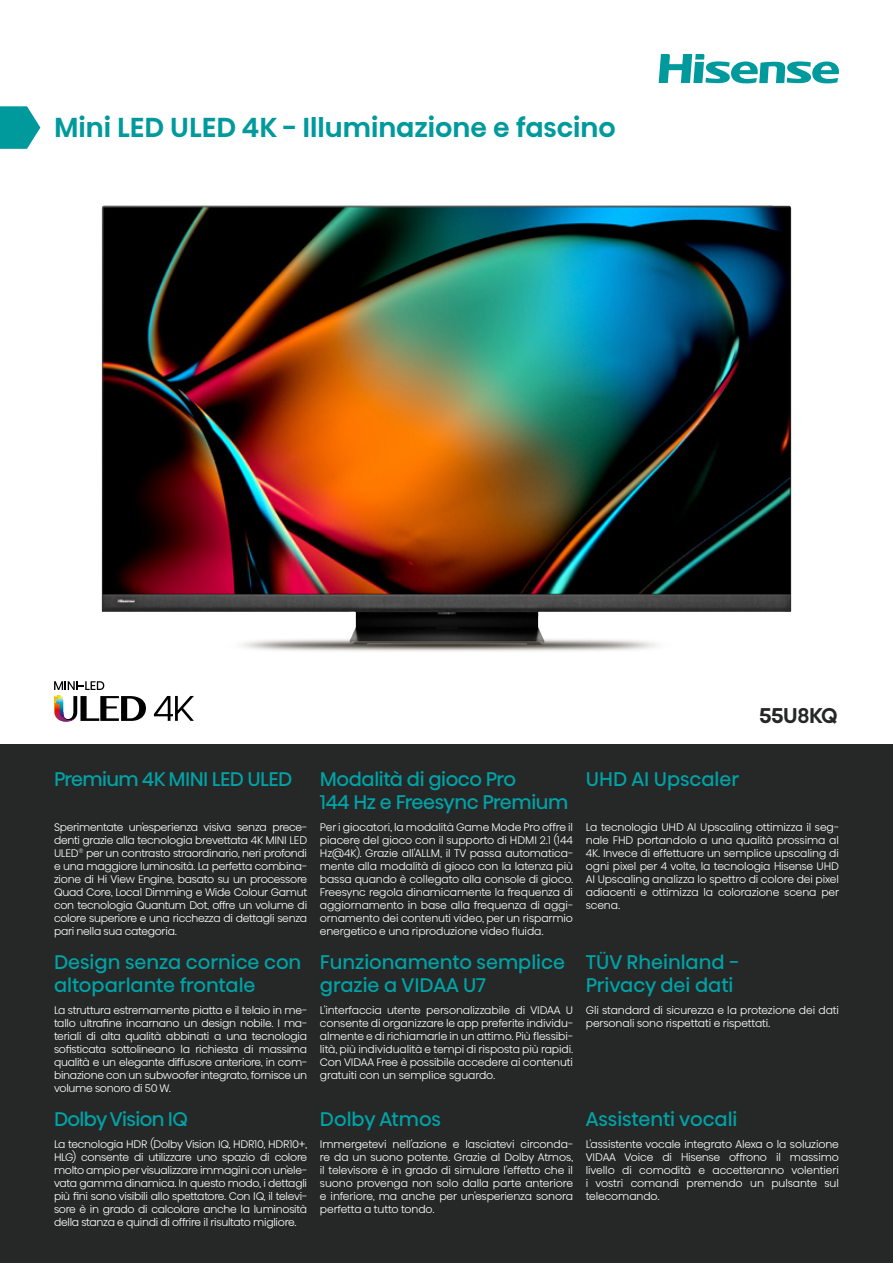
<style>
.page{position:relative;width:893px;height:1263px;background:#fff}
.page>*{position:absolute;margin:0;border:0;box-sizing:border-box;transform-origin:0 0}
.t1{font:500 27px "Hisense Alfabet";color:#009a9d}
.t2{font:500 21px "Hisense Alfabet";letter-spacing:-.02em;color:#262727}
.t3{font:19.5px/23.4px "Hisense Alfabet";color:#00a3a7}
.t4{font:19.5px/23.4px "Hisense Alfabet";letter-spacing:-.02em;color:#00a3a7}
.t5{font:19.5px "Hisense Alfabet";letter-spacing:-.03em;color:#00a3a7}
.t6{font:300 10.8px/13px "Hisense Alfabet";letter-spacing:-.01em;color:#fff;text-align:justify}
</style>
<div class="page">
<div style="left:0;top:744px;width:893px;height:519px;background:#262727"></div>
<svg style="left:154px;top:696px;width:40px;height:25px"></svg>
<svg style="left:54px;top:681px;width:92px;height:41px"></svg>
<img style="left:102px;top:205px;width:689px;height:431px">
<img style="left:243px;top:636px;width:414px;height:16px">
<svg style="left:659px;top:54px;width:180px;height:29px"></svg>
<svg style="left:0;top:106px;width:40px;height:43px"></svg>
<h1 class="t1" style="left:54px;top:108px;width:563px">Mini LED ULED 4K - Illuminazione e fascino</h1>
<h2 class="t2" style="left:759px;top:700px;width:80px">55U8KQ</h2>
<h3 class="t5" style="left:54px;top:763px;width:240px">Premium 4K MINI LED ULED</h3>
<p class="t6" style="left:54px;top:819px;width:255px">Sperimentate un'esperienza visiva senza prece&shy;denti grazie alla tecnologia brevettata 4K MINI LED ULED<sup>®</sup> per un contrasto straordinario, neri profondi e una maggiore luminosità. La perfetta combina&shy;zione di Hi View Engine, basato su un processore Quad Core, Local Dimming e Wide Colour Gamut con tecnologia Quantum Dot, offre un volume di colore superiore e una ricchezza di dettagli senza pari nella sua categoria.</p>
<h3 class="t3" style="left:54px;top:948px;width:249px">Design senza cornice con altoparlante frontale</h3>
<p class="t6" style="left:54px;top:1002px;width:255px">La struttura estremamente piatta e il telaio in me&shy;tallo ultrafine incarnano un design nobile. I ma&shy;teriali di alta qualità abbinati a una tecnologia sofisticata sottolineano la richiesta di massima qualità e un elegante diffusore anteriore, in com&shy;binazione con un subwoofer integrato, fornisce un volume sonoro di 50 W.</p>
<h3 class="t5" style="left:54px;top:1103px;width:135px">Dolby Vision IQ</h3>
<p class="t6" style="left:54px;top:1136px;width:255px">La tecnologia HDR (Dolby Vision IQ, HDR10, HDR10+, HLG) consente di utilizzare uno spazio di colore molto ampio per visualizzare immagini con un'ele&shy;vata gamma dinamica. In questo modo, i dettagli più fini sono visibili allo spettatore. Con IQ, il televi&shy;sore è in grado di calcolare anche la luminosità della stanza e quindi di offrire il risultato migliore.</p>
<h3 class="t4" style="left:320px;top:765px;width:250px">Modalità di gioco Pro<br>144 Hz e Freesync Premium</h3>
<p class="t6" style="left:320px;top:819px;width:255px">Per i giocatori, la modalità Game Mode Pro offre il piacere del gioco con il supporto di HDMI 2.1 (144<br>Hz@4K). Grazie all'ALLM, il TV passa automatica&shy;mente alla modalità di gioco con la latenza più bassa quando è collegato alla console di gioco.<br>Freesync regola dinamicamente la frequenza di aggiornamento in base alla frequenza di aggi&shy;ornamento dei contenuti video, per un risparmio energetico e una riproduzione video fluida.</p>
<h3 class="t3" style="left:320px;top:948px;width:247px">Funzionamento semplice grazie a VIDAA U7</h3>
<p class="t6" style="left:320px;top:1002px;width:255px">L'interfaccia utente personalizzabile di VIDAA U consente di organizzare le app preferite individu&shy;almente e di richiamarle in un attimo. Più flessibi&shy;lità, più individualità e tempi di risposta più rapidi.<br>Con VIDAA Free è possibile accedere ai contenuti gratuiti con un semplice sguardo.</p>
<h3 class="t3" style="left:320px;top:1105px;width:123px">Dolby Atmos</h3>
<p class="t6" style="left:320px;top:1136px;width:255px">Immergetevi nell'azione e lasciatevi circonda&shy;re da un suono potente. Grazie al Dolby Atmos, il televisore è in grado di simulare l'effetto che il suono provenga non solo dalla parte anteriore e inferiore, ma anche per un'esperienza sonora perfetta a tutto tondo.</p>
<h3 class="t3" style="left:586px;top:765px;width:155px">UHD AI Upscaler</h3>
<p class="t6" style="left:586px;top:819px;width:255px">La tecnologia UHD AI Upscaling ottimizza il seg&shy;nale FHD portandolo a una qualità prossima al 4K. Invece di effettuare un semplice upscaling di ogni pixel per 4 volte, la tecnologia Hisense UHD AI Upscaling analizza lo spettro di colore dei pixel adiacenti e ottimizza la colorazione scena per scena.</p>
<h3 class="t3" style="left:586px;top:948px;width:155px">TÜV Rheinland -<br>Privacy dei dati</h3>
<p class="t6" style="left:586px;top:1002px;width:255px">Gli standard di sicurezza e la protezione dei dati personali sono rispettati e rispettati.</p>
<h3 class="t3" style="left:586px;top:1105px;width:153px">Assistenti vocali</h3>
<p class="t6" style="left:586px;top:1136px;width:255px">L'assistente vocale integrato Alexa o la soluzione VIDAA Voice di Hisense offrono il massimo livello di comodità e accetteranno volentieri i vostri comandi premendo un pulsante sul telecomando.</p>
</div>
